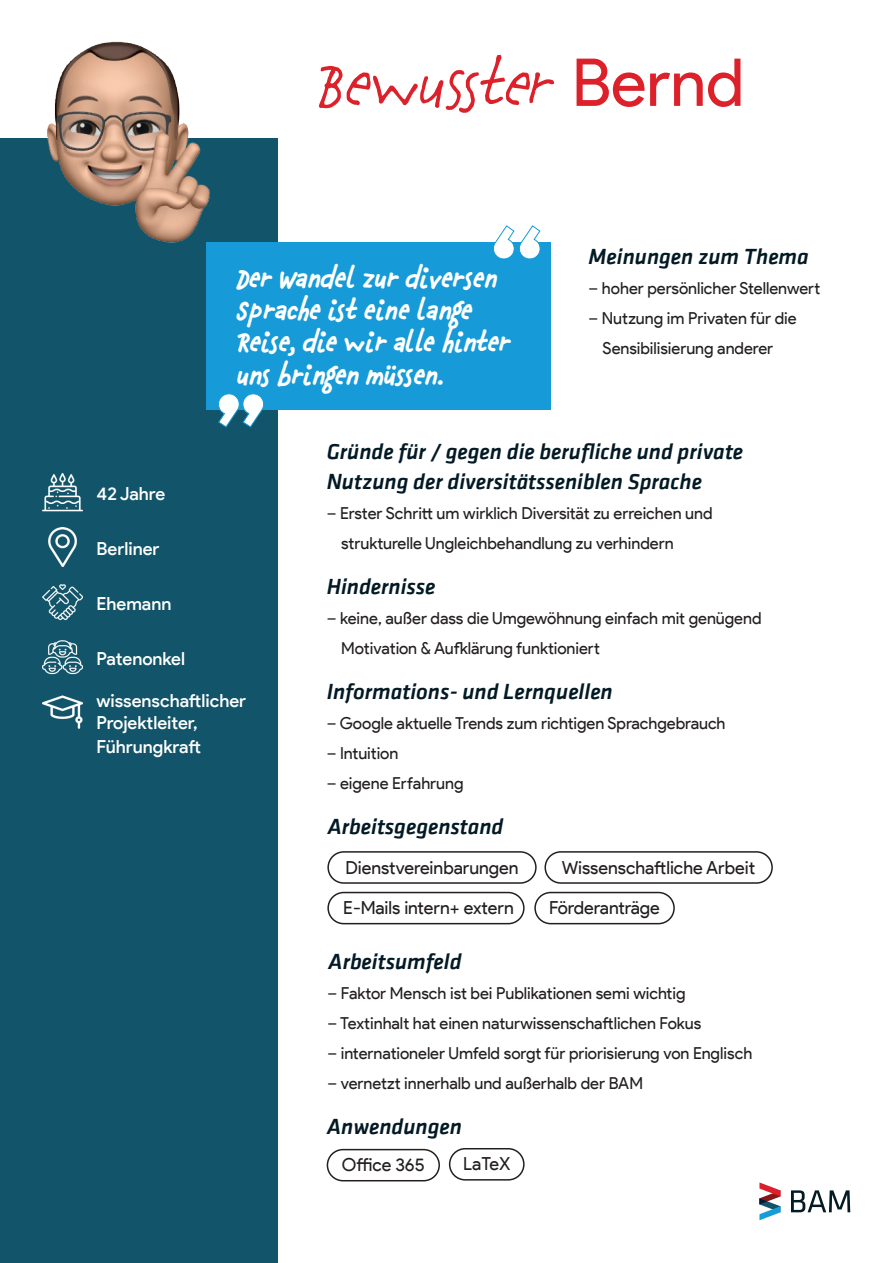
<style>
.page{position:relative;width:893px;height:1263px;background:#fff}
.page>*{position:absolute;margin:0;border:0;box-sizing:border-box;transform-origin:0 0}
.t1{font:italic 66px "Chauncy Pro";color:#dc212b}
.t2{font:italic 700 27px/32.4px "Chauncy Pro";color:#fff}
.t3{font:italic 500 22.5px/30px "BAM Klavika";color:#031a25}
.t4{font:18px "Product Sans";color:#231f20}
.t5{font:500 18px/21.6px "Product Sans";color:#fff}
.t6{font:16.5px/30px "Product Sans";color:#231f20}
.s1{font-family:"Product Sans";font-style:normal}
</style>
<div class="page">
<div style="left:0;top:139px;width:278px;height:1124px;background:#125469"></div>
<svg style="left:791px;top:1190px;width:59px;height:22px"></svg>
<svg style="left:759px;top:1182px;width:21px;height:38px"></svg>
<div style="left:206px;top:242px;width:345px;height:168px;background:#169bd8"></div>
<svg style="left:493px;top:225px;width:47px;height:34px"></svg>
<svg style="left:218px;top:393px;width:46px;height:34px"></svg>
<img style="left:43px;top:640px;width:39px;height:35px">
<img style="left:43px;top:472px;width:39px;height:40px">
<img style="left:43px;top:584px;width:39px;height:37px">
<img style="left:43px;top:695px;width:39px;height:34px">
<img style="left:48px;top:527px;width:29px;height:40px">
<img style="left:0;top:41px;width:278px;height:202px">
<div style="left:327px;top:1149px;width:113px;height:32px;border:2px solid #231f20;border-radius:16px"></div>
<div style="left:327px;top:851px;width:210px;height:33px;border:2px solid #231f20;border-radius:16px"></div>
<div style="left:327px;top:892px;width:198px;height:32px;border:2px solid #231f20;border-radius:16px"></div>
<div style="left:449px;top:1148px;width:76px;height:32px;border:2px solid #231f20;border-radius:16px"></div>
<div style="left:544px;top:851px;width:229px;height:33px;border:2px solid #231f20;border-radius:16px"></div>
<div style="left:534px;top:892px;width:141px;height:32px;border:2px solid #231f20;border-radius:16px"></div>
<h1 class="t1" style="left:315px;top:44px;width:430px">Bewusster <span class="s1">Bernd</span></h1>
<p class="t5" style="left:97px;top:483px;width:70px">42 Jahre</p>
<p class="t5" style="left:97px;top:538px;width:64px">Berliner</p>
<h2 class="t2" style="left:236px;top:261px;width:276px">Der Wandel zur diversen<br>Sprache ist eine lange<br>Reise, die wir alle hinter uns bringen müssen.</h2>
<h3 class="t3" style="left:589px;top:241px;width:222px">Meinungen zum Thema</h3>
<p class="t6" style="left:589px;top:273px;width:233px">– hoher persönlicher Stellenwert</p>
<p class="t6" style="left:589px;top:303px;width:210px;text-align:center">– Nutzung im Privaten für die<br>Sensibilisierung anderer</p>
<h3 class="t3" style="left:327px;top:436px;width:418px">Gründe für / gegen die berufliche und private<br>Nutzung der diversitätsseniblen Sprache</h3>
<p class="t6" style="left:341px;top:498px;width:373px;text-indent:-15px">– Erster Schritt um wirklich Diversität zu erreichen und strukturelle Ungleichbehandlung zu verhindern</p>
<h3 class="t3" style="left:327px;top:571px;width:110px">Hindernisse</h3>
<p class="t5" style="left:97px;top:593px;width:76px">Ehemann</p>
<p class="t5" style="left:97px;top:648px;width:90px">Patenonkel</p>
<p class="t5" style="left:97px;top:690px;width:151px">wissenschaftlicher<br>Projektleiter,</p>
<p class="t5" style="left:97px;top:736px;width:106px">Führungkraft</p>
<p class="t6" style="left:341px;top:603px;width:422px;text-indent:-15px">– keine, außer dass die Umgewöhnung einfach mit genügend<br>Motivation &amp; Aufklärung funktioniert</p>
<h3 class="t3" style="left:327px;top:676px;width:288px">Informations- und Lernquellen</h3>
<p class="t6" style="left:327px;top:708px;width:400px">– Google aktuelle Trends zum richtigen Sprachgebrauch</p>
<p class="t6" style="left:327px;top:738px;width:73px">– Intuition</p>
<p class="t6" style="left:327px;top:768px;width:138px">– eigene Erfahrung</p>
<h3 class="t3" style="left:327px;top:811px;width:178px">Arbeitsgegenstand</h3>
<p class="t4" style="left:345px;top:856px;width:175px">Dienstvereinbarungen</p>
<p class="t4" style="left:343px;top:897px;width:172px">E-Mails intern+ extern</p>
<h3 class="t3" style="left:328px;top:946px;width:135px">Arbeitsumfeld</h3>
<p class="t4" style="left:562px;top:856px;width:195px">Wissenschaftliche Arbeit</p>
<p class="t4" style="left:549px;top:897px;width:112px">Förderanträge</p>
<p class="t6" style="left:327px;top:978px;width:360px">– Faktor Mensch ist bei Publikationen semi wichtig</p>
<p class="t6" style="left:327px;top:1008px;width:375px">– Textinhalt hat einen naturwissenschaftlichen Fokus</p>
<p class="t6" style="left:327px;top:1038px;width:426px">– internationeler Umfeld sorgt für priorisierung von Englisch</p>
<p class="t6" style="left:327px;top:1068px;width:317px">– vernetzt innerhalb und außerhalb der BAM</p>
<h3 class="t3" style="left:327px;top:1111px;width:137px">Anwendungen</h3>
<p class="t4" style="left:342px;top:1154px;width:84px">Office 365</p>
<p class="t4" style="left:463px;top:1153px;width:49px">LaTeX</p>
</div>
